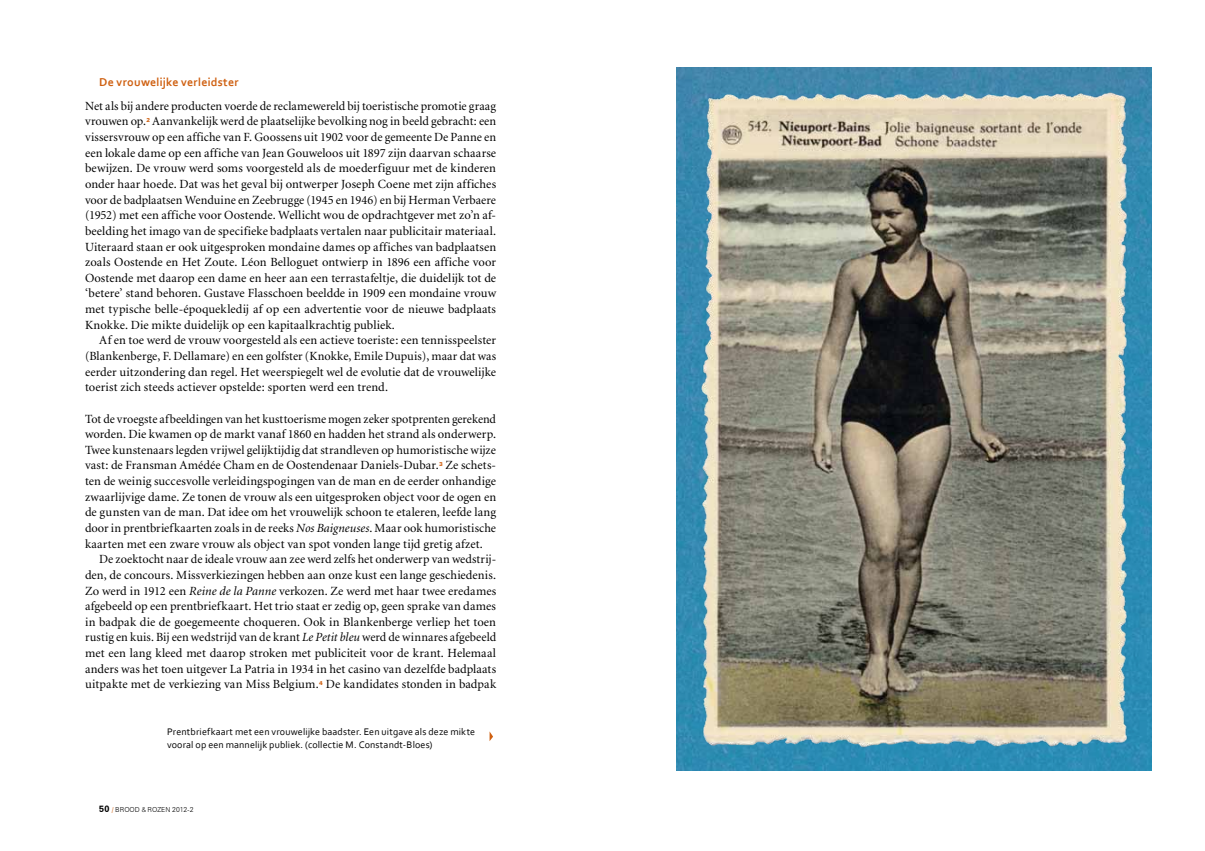
<style>
.page{position:relative;width:1205px;height:851px;background:#fff}
.page>*{position:absolute;margin:0;border:0;box-sizing:border-box;transform-origin:0 0}
.t1{font:12.5px/15.6px "Minion";letter-spacing:.005em;color:#000}
.t2{font:700 12px "Corbel";color:#cf6011}
.t3{font:10px/12.5px "Corbel";letter-spacing:.01em;color:#000}
.t4{font:300 6.88px "Zurich BT";color:#000}
.t5{font:900 5.5px "Zurich BT";color:#cf6011}
.s1{font-style:italic}
.s2{font-weight:700;font-size:9px}
.s3{font-family:"Candara";font-weight:400;color:#cf6011}
.s4{font-family:"Futura BT"}
</style>
<div class="page">
<svg style="left:489px;top:731px;width:4px;height:10px"></svg>
<img style="left:677px;top:67px;width:475px;height:702px">
<img style="left:693px;top:86px;width:444px;height:666px">
<p class="t2" style="left:99px;top:75px;width:141px">De vrouwelijke verleidster</p>
<p class="t1" style="left:85px;top:98px;width:412px">Net als bij andere producten voerde de reclamewereld bij toeristische promotie graag vrouwen op.</p>
<p class="t5" style="left:146px;top:117px;width:5px">2</p>
<p class="t1" style="left:152px;top:114px;width:345px">Aanvankelijk werd de plaatselijke bevolking nog in beeld gebracht: een</p>
<p class="t1" style="left:85px;top:130px;width:412px">vissersvrouw op een affiche van F. Goossens uit 1902 voor de gemeente De Panne en</p>
<p class="t1" style="left:85px;top:145px;width:413px">een lokale dame op een affiche van Jean Gouweloos uit 1897 zijn daarvan schaarse</p>
<p class="t1" style="left:85px;top:161px;width:412px">bewijzen. De vrouw werd soms voorgesteld als de moederfiguur met de kinderen</p>
<p class="t1" style="left:85px;top:177px;width:412px">onder haar hoede. Dat was het geval bij ontwerper Joseph Coene met zijn affiches</p>
<p class="t1" style="left:85px;top:192px;width:412px">voor de badplaatsen Wenduine en Zeebrugge (1945 en 1946) en bij Herman Verbaere</p>
<p class="t1" style="left:85px;top:208px;width:413px">(1952) met een affiche voor Oostende. Wellicht wou de opdrachtgever met zo’n af-</p>
<p class="t1" style="left:85px;top:223px;width:412px">beelding het imago van de specifieke badplaats vertalen naar publicitair materiaal.</p>
<p class="t1" style="left:85px;top:239px;width:413px">Uiteraard staan er ook uitgesproken mondaine dames op affiches van badplaatsen</p>
<p class="t1" style="left:85px;top:255px;width:413px">zoals Oostende en Het Zoute. Léon Belloguet ontwierp in 1896 een affiche voor</p>
<p class="t1" style="left:85px;top:270px;width:413px">Oostende met daarop een dame en heer aan een terrastafeltje, die duidelijk tot de</p>
<p class="t1" style="left:85px;top:286px;width:413px">‘betere’ stand behoren. Gustave Flasschoen beeldde in 1909 een mondaine vrouw</p>
<p class="t1" style="left:85px;top:302px;width:412px">met typische belle-époquekledij af op een advertentie voor de nieuwe badplaats</p>
<p class="t1" style="left:85px;top:317px;width:311px">Knokke. Die mikte duidelijk op een kapitaalkrachtig publiek.</p>
<p class="t1" style="left:99px;top:333px;width:398px">Af en toe werd de vrouw voorgesteld als een actieve toeriste: een tennisspeelster</p>
<p class="t1" style="left:85px;top:348px;width:412px">(Blankenberge, F. Dellamare) en een golfster (Knokke, Emile Dupuis), maar dat was</p>
<p class="t1" style="left:85px;top:364px;width:412px">eerder uitzondering dan regel. Het weerspiegelt wel de evolutie dat de vrouwelijke</p>
<p class="t1" style="left:85px;top:380px;width:304px">toerist zich steeds actiever opstelde: sporten werd een trend.</p>
<p class="t1" style="left:85px;top:411px;width:412px;text-align:justify">Tot de vroegste afbeeldingen van het kusttoerisme mogen zeker spotprenten gerekend worden. Die kwamen op de markt vanaf 1860 en hadden het strand als onderwerp.<br>Twee kunstenaars legden vrijwel gelijktijdig dat strandleven op humoristische wijze vast: de Fransman Amédée Cham en de Oostendenaar Daniels-Dubar.</p>
<p class="t5" style="left:439px;top:461px;width:5px">3</p>
<p class="t1" style="left:445px;top:458px;width:52px">Ze schets-</p>
<p class="t1" style="left:85px;top:473px;width:412px">ten de weinig succesvolle verleidingspogingen van de man en de eerder onhandige</p>
<p class="t1" style="left:85px;top:489px;width:413px">zwaarlijvige dame. Ze tonen de vrouw als een uitgesproken object voor de ogen en</p>
<p class="t1" style="left:85px;top:505px;width:412px">de gunsten van de man. Dat idee om het vrouwelijk schoon te etaleren, leefde lang</p>
<p class="t1" style="left:85px;top:520px;width:413px">door in prentbriefkaarten zoals in de reeks <span class="s1">Nos Baigneuses</span>. Maar ook humoristische</p>
<p class="t1" style="left:85px;top:536px;width:399px">kaarten met een zware vrouw als object van spot vonden lange tijd gretig afzet.</p>
<p class="t1" style="left:99px;top:552px;width:398px">De zoektocht naar de ideale vrouw aan zee werd zelfs het onderwerp van wedstrij-</p>
<p class="t1" style="left:85px;top:567px;width:412px">den, de concours. Missverkiezingen hebben aan onze kust een lange geschiedenis.</p>
<p class="t1" style="left:85px;top:583px;width:413px">Zo werd in 1912 een <span class="s1">Reine de la Panne</span> verkozen. Ze werd met haar twee eredames</p>
<p class="t1" style="left:85px;top:598px;width:412px">afgebeeld op een prentbriefkaart. Het trio staat er zedig op, geen sprake van dames</p>
<p class="t1" style="left:85px;top:614px;width:412px">in badpak die de goegemeente choqueren. Ook in Blankenberge verliep het toen</p>
<p class="t1" style="left:85px;top:630px;width:413px">rustig en kuis. Bij een wedstrijd van de krant <span class="s1">Le Petit bleu</span> werd de winnares afgebeeld</p>
<p class="t1" style="left:85px;top:645px;width:412px">met een lang kleed met daarop stroken met publiciteit voor de krant. Helemaal</p>
<p class="t1" style="left:85px;top:661px;width:412px">anders was het toen uitgever La Patria in 1934 in het casino van dezelfde badplaats</p>
<p class="t1" style="left:85px;top:677px;width:235px">uitpakte met de verkiezing van Miss Belgium.</p>
<p class="t5" style="left:319px;top:679px;width:5px">4</p>
<p class="t1" style="left:326px;top:677px;width:172px">De kandidates stonden in badpak</p>
<p class="t3" style="left:167px;top:725px;width:310px">Prentbriefkaart met een vrouwelijke baadster. Een uitgave als deze mikte vooral op een mannelijk publiek. (collectie M . Constandt-Bloes)</p>
<p class="t4" style="left:99px;top:805px;width:96px"><span class="s2">50</span> <span class="s3">/</span> BROOD <span class="s4">&amp;</span> ROZEN 2012-2</p>
</div>
